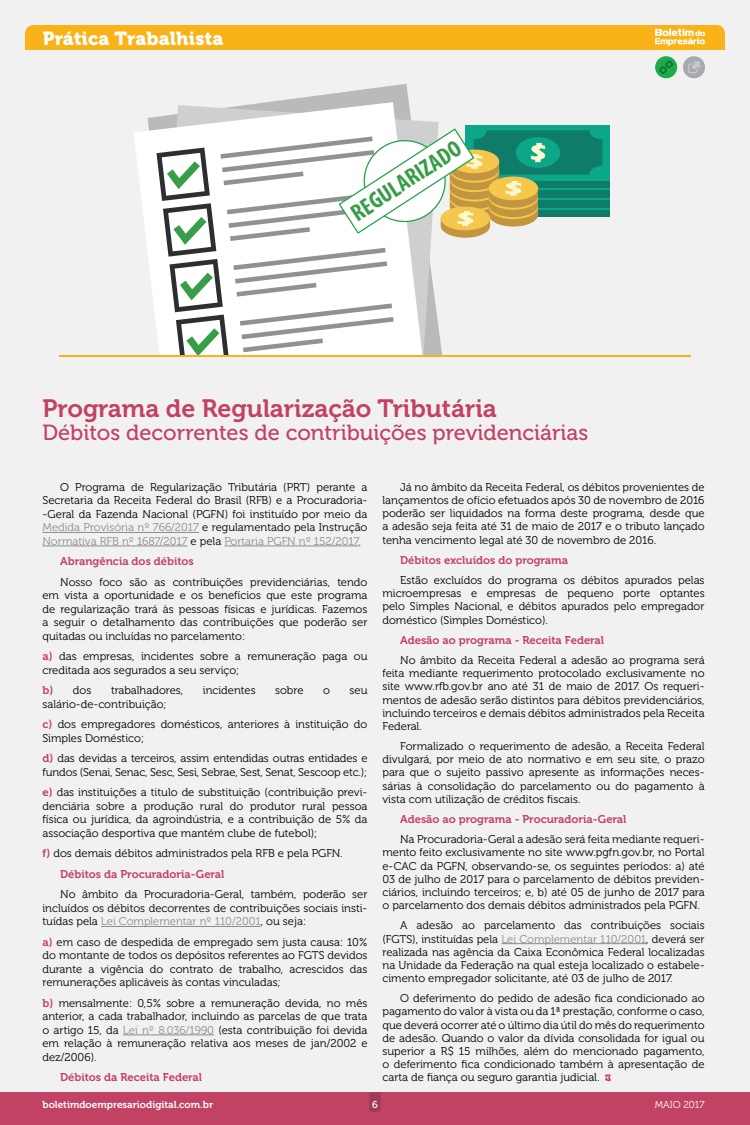
<style>
.page{position:relative;width:750px;height:1125px;background:#f1f1f2}
.page>*{position:absolute;margin:0;border:0;box-sizing:border-box;transform-origin:0 0}
.t1{font:25px "Museo 700";color:#c24263}
.t2{font:700 24.25px "Myriad Cn";color:#389d47}
.t3{font:21.88px "Museo 500";color:#c24263}
.t4{font:18.75px "Museo 900";letter-spacing:.01em;color:#fff}
.t5{font:11.25px/13.1px "Museo 300";color:#000;text-align:justify}
.t6{font:11.25px "Museo 700";color:#c24263}
.t7{font:10px "Museo 700";color:#fff}
.t8{font:10px "Museo 300";letter-spacing:-.005em;color:#fff}
.t9{font:10px "Museo 500";color:#fff}
.s1{color:#8a8c8e}
.s2{font-family:"Museo 700";color:#c24263}
</style>
<div class="page">
<div style="left:0;top:1092px;width:750px;height:33px;background:#c24263"></div>
<svg style="left:369px;top:1092px;width:12px;height:20px"></svg>
<hr style="left:42px;top:532px;width:157px;height:1px;background:#8a8c8e">
<hr style="left:42px;top:546px;width:146px;height:1px;background:#8a8c8e">
<hr style="left:224px;top:546px;width:137px;height:1px;background:#8a8c8e">
<hr style="left:101px;top:926px;width:160px;height:1px;background:#8a8c8e">
<hr style="left:123px;top:1035px;width:91px;height:1px;background:#8a8c8e">
<svg style="left:270px;top:84px;width:139px;height:18px"></svg>
<svg style="left:147px;top:102px;width:275px;height:25px"></svg>
<div style="left:466px;top:125px;width:144px;height:55px;background:#0ca689"></div>
<svg style="left:59px;top:127px;width:632px;height:229px"></svg>
<div style="left:683px;top:56px;width:22px;height:22px;background:#a7a9ac;border-radius:50%"></div>
<svg style="left:688px;top:61px;width:12px;height:12px"></svg>
<div style="left:655px;top:56px;width:22px;height:22px;background:#1eac4b;border-radius:50%"></div>
<svg style="left:659px;top:61px;width:14px;height:13px"></svg>
<div style="left:25px;top:25px;width:700px;height:25px;background:#f9b318"></div>
<hr style="left:501px;top:943px;width:145px;height:1px;background:#8a8c8e">
<svg style="left:605px;top:1074px;width:6px;height:8px"></svg>
<h3 class="t4" style="left:43px;top:27px;width:182px">Prática Trabalhista</h3>
<h2 class="t2" style="left:346px;top:205px;width:128px;rotate:-33deg">REGULARIZADO</h2>
<h1 class="t1" style="left:42px;top:395px;width:456px">Programa de Regularização Tributária</h1>
<h3 class="t3" style="left:42px;top:421px;width:547px">Débitos decorrentes de contribuições previdenciárias</h3>
<p class="t5" style="left:42px;top:481px;width:327px;line-height:13.5px;text-indent:18px">O Programa de Regularização Tributária (PRT) perante a Secretaria da Receita Federal do Brasil (RFB) e a Procuradoria--Geral da Fazenda Nacional (PGFN) foi instituído por meio da <span class="s1">Medida Provisória nº 766/2017</span> e regulamentado pela Instrução <span class="s1">Normativa RFB nº 1687/2017</span> e pela <span class="s1">Portaria PGFN nº 152/2017.</span></p>
<p class="t6" style="left:60px;top:555px;width:135px">Abrangência dos débitos</p>
<p class="t5" style="left:42px;top:576px;width:327px;line-height:13.5px;text-indent:18px">Nosso foco são as contribuições previdenciárias, tendo em vista a oportunidade e os benefícios que este programa de regularização trará às pessoas físicas e jurídicas. Fazemos a seguir o detalhamento das contribuições que poderão ser quitadas ou incluídas no parcelamento:</p>
<p class="t5" style="left:42px;top:650px;width:326px;line-height:13.5px"><span class="s2">a)</span> das empresas, incidentes sobre a remuneração paga ou creditada aos segurados a seu serviço;</p>
<p class="t5" style="left:42px;top:684px;width:50px"><span class="s2">b)</span> dos</p>
<p class="t5" style="left:111px;top:684px;width:74px">trabalhadores,</p>
<p class="t5" style="left:203px;top:684px;width:54px">incidentes</p>
<p class="t5" style="left:275px;top:684px;width:30px">sobre</p>
<p class="t5" style="left:323px;top:684px;width:8px">o</p>
<p class="t5" style="left:350px;top:684px;width:19px">seu</p>
<p class="t5" style="left:42px;top:694px;width:326px;line-height:20.5px">salário-de-contribuição;<br><span class="s2">c)</span> dos empregadores domésticos, anteriores à instituição do</p>
<p class="t5" style="left:42px;top:728px;width:327px;line-height:20.5px">Simples Doméstico;<br><span class="s2">d)</span> das devidas a terceiros, assim entendidas outras entidades e</p>
<p class="t5" style="left:42px;top:762px;width:327px;line-height:20.5px">fundos (Senai, Senac, Sesc, Sesi, Sebrae, Sest, Senat, Sescoop etc.); <span class="s2">e)</span> das instituições a titulo de substituição (contribuição previ-</p>
<p class="t5" style="left:42px;top:799px;width:326px;line-height:13.5px">denciária sobre a produção rural do produtor rural pessoa física ou jurídica, da agroindústria, e a contribuição de 5% da associação desportiva que mantém clube de futebol);</p>
<p class="t5" style="left:42px;top:847px;width:302px"><span class="s2">f)</span> dos demais débitos administrados pela RFB e pela PGFN.</p>
<p class="t6" style="left:60px;top:868px;width:166px">Débitos da Procuradoria-Geral</p>
<p class="t5" style="left:42px;top:888px;width:327px;line-height:13.5px;text-indent:18px">No âmbito da Procuradoria-Geral, também, poderão ser incluídos os débitos decorrentes de contribuições sociais insti&shy;tuídas pela <span class="s1">Lei Complementar nº 110/2001</span>, ou seja:</p>
<p class="t5" style="left:42px;top:936px;width:327px;line-height:13.5px"><span class="s2">a)</span> em caso de despedida de empregado sem justa causa: 10% do montante de todos os depósitos referentes ao FGTS devidos durante a vigência do contrato de trabalho, acrescidos das remunerações aplicáveis às contas vinculadas;</p>
<p class="t5" style="left:42px;top:997px;width:327px;line-height:13.5px"><span class="s2">b)</span> mensalmente: 0,5% sobre a remuneração devida, no mês anterior, a cada trabalhador, incluindo as parcelas de que trata o artigo 15, da <span class="s1">Lei nº 8.036/1990</span> (esta contribuição foi devida em relação à remuneração relativa aos meses de jan/2002 e dez/2006).</p>
<p class="t6" style="left:60px;top:1071px;width:143px">Débitos da Receita Federal</p>
<p class="t5" style="left:382px;top:481px;width:324px;text-indent:18px">Já no âmbito da Receita Federal, os débitos provenientes de lançamentos de ofício efetuados após 30 de novembro de 2016 poderão ser liquidados na forma deste programa, desde que a adesão seja feita até 31 de maio de 2017 e o tributo lançado tenha vencimento legal até 30 de novembro de 2016.</p>
<p class="t6" style="left:400px;top:554px;width:169px">Débitos excluídos do programa</p>
<p class="t5" style="left:382px;top:574px;width:324px;text-indent:18px">Estão excluídos do programa os débitos apurados pelas microempresas e empresas de pequeno porte optantes pelo Simples Nacional, e débitos apurados pelo empregador doméstico (Simples Doméstico).</p>
<p class="t6" style="left:400px;top:634px;width:205px">Adesão ao programa - Receita Federal</p>
<p class="t5" style="left:382px;top:654px;width:324px;text-indent:18px">No âmbito da Receita Federal a adesão ao programa será feita mediante requerimento protocolado exclusivamente no site www.rfb.gov.br ano até 31 de maio de 2017. Os requeri&shy;mentos de adesão serão distintos para débitos previdenciários, incluindo terceiros e demais débitos administrados pela Receita Federal.</p>
<p class="t5" style="left:382px;top:740px;width:324px;text-indent:18px">Formalizado o requerimento de adesão, a Receita Federal divulgará, por meio de ato normativo e em seu site, o prazo para que o sujeito passivo apresente as informações neces&shy;sárias à consolidação do parcelamento ou do pagamento à vista com utilização de créditos fiscais.</p>
<p class="t6" style="left:400px;top:813px;width:228px">Adesão ao programa - Procuradoria-Geral</p>
<p class="t5" style="left:382px;top:833px;width:324px;text-indent:18px">Na Procuradoria-Geral a adesão será feita mediante requeri&shy;mento feito exclusivamente no site www.pgfn.gov.br, no Portal e-CAC da PGFN, observando-se, os seguintes períodos: a) até 03 de julho de 2017 para o parcelamento de débitos previden&shy;ciários, incluindo terceiros; e, b) até 05 de junho de 2017 para o parcelamento dos demais débitos administrados pela PGFN.</p>
<p class="t5" style="left:382px;top:919px;width:324px;text-indent:18px">A adesão ao parcelamento das contribuições sociais (FGTS), instituídas pela <span class="s1">Lei Complementar 110/2001</span>, deverá ser realizada nas agência da Caixa Econômica Federal localizadas na Unidade da Federação na qual esteja localizado o estabele&shy;cimento empregador solicitante, até 03 de julho de 2017.</p>
<p class="t5" style="left:382px;top:992px;width:324px;text-indent:18px">O deferimento do pedido de adesão fica condicionado ao pagamento do valor à vista ou da 1ª prestação, conforme o caso, que deverá ocorrer até o último dia útil do mês do requerimento de adesão. Quando o valor da dívida consolidada for igual ou superior a R$ 15 milhões, além do mencionado pagamento, o deferimento fica condicionado também à apresentação de carta de fiança ou seguro garantia judicial.</p>
<p class="t7" style="left:42px;top:1099px;width:172px">boletimdoempresariodigital.com.br</p>
<p class="t9" style="left:372px;top:1100px;width:7px">6</p>
<p class="t8" style="left:655px;top:1100px;width:51px">MAIO 2017</p>
</div>
